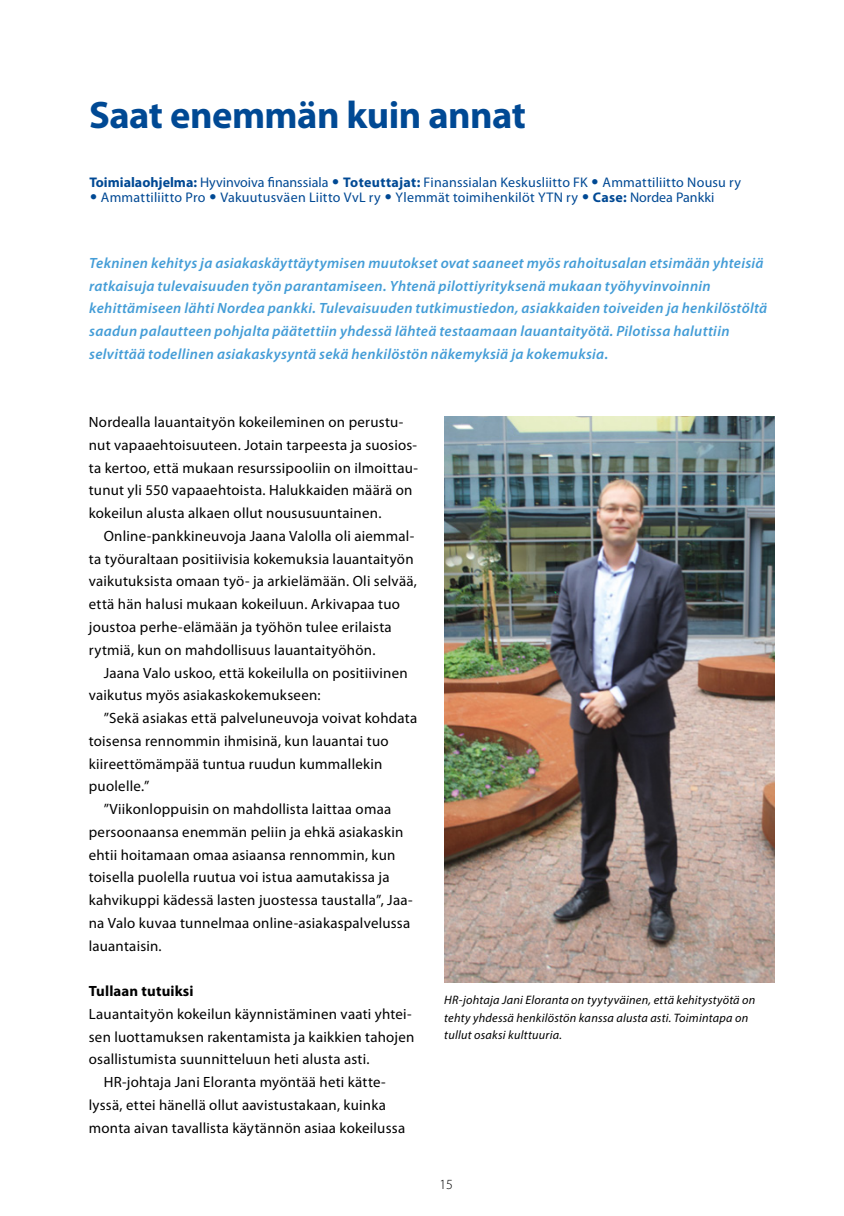
<style>
.page{position:relative;width:844px;height:1216px;background:#fff}
.page>*{position:absolute;margin:0;border:0;box-sizing:border-box;transform-origin:0 0}
.t1{font:700 38.5px "Myriad Pro";letter-spacing:-.015em;color:#004994}
.t2{font:14.88px/22.8px "Myriad Pro";letter-spacing:.015em;color:#000}
.t3{font:italic 600 14.88px/22.8px "Myriad Pro";letter-spacing:.02em;color:#449dd7}
.t4{font:700 14.88px "Myriad Pro";letter-spacing:.01em;color:#000}
.t5{font:14px "Myriad Pro";letter-spacing:.015em;color:#004994}
.t6{font:300 14px "Myriad Pro";color:#000}
.t7{font:italic 12.25px/17.5px "Myriad Pro";letter-spacing:.02em;color:#000}
.s1{font-weight:700}
.s2{font-family:"Futura Std"}
</style>
<div class="page">
<img style="left:444px;top:417px;width:330px;height:565px">
<h1 class="t1" style="left:89px;top:94px;width:438px">Saat enemmän kuin annat</h1>
<p class="t5" style="left:89px;top:174px;width:653px"><span class="s1">Toimialaohjelma:</span> Hyvinvoiva finanssiala <span class="s2">•</span> <span class="s1">Toteuttajat:</span> Finanssialan Keskusliitto FK <span class="s2">•</span> Ammattiliitto Nousu ry</p>
<p class="t5" style="left:89px;top:190px;width:626px"><span class="s2">•</span> Ammattiliitto Pro <span class="s2">•</span> Vakuutusväen Liitto VvL ry <span class="s2">•</span> Ylemmät toimihenkilöt YTN ry <span class="s2">•</span> <span class="s1">Case:</span> Nordea Pankki</p>
<p class="t3" style="left:89px;top:252px;width:679px">Tekninen kehitys ja asiakaskäyttäytymisen muutokset ovat saaneet myös rahoitusalan etsimään yhteisiä ratkaisuja tulevaisuuden työn parantamiseen. Yhtenä pilottiyrityksenä mukaan työhyvinvoinnin kehittämiseen lähti Nordea pankki. Tulevaisuuden tutkimustiedon, asiakkaiden toiveiden ja henkilöstöltä saadun palautteen pohjalta päätettiin yhdessä lähteä testaamaan lauantaityötä. Pilotissa haluttiin selvittää todellinen asiakaskysyntä sekä henkilöstön näkemyksiä ja kokemuksia.</p>
<p class="t2" style="left:89px;top:411px;width:330px">Nordealla lauantaityön kokeileminen on perustu&shy;nut vapaaehtoisuuteen. Jotain tarpeesta ja suosios&shy;ta kertoo, että mukaan resurssipooliin on ilmoittau&shy;tunut yli 550 vapaaehtoista. Halukkaiden määrä on kokeilun alusta alkaen ollut noususuuntainen.</p>
<p class="t2" style="left:89px;top:525px;width:329px;text-indent:15px">Online-pankkineuvoja Jaana Valolla oli aiemmal&shy;ta työuraltaan positiivisia kokemuksia lauantaityön vaikutuksista omaan työ- ja arkielämään. Oli selvää, että hän halusi mukaan kokeiluun. Arkivapaa tuo joustoa perhe-elämään ja työhön tulee erilaista rytmiä, kun on mahdollisuus lauantaityöhön.</p>
<p class="t2" style="left:89px;top:661px;width:320px;text-indent:15px">Jaana Valo uskoo, että kokeilulla on positiivinen vaikutus myös asiakaskokemukseen:</p>
<p class="t2" style="left:104px;top:707px;width:315px">”Sekä asiakas että palveluneuvoja voivat kohdata</p>
<p class="t2" style="left:89px;top:729px;width:301px">toisensa rennommin ihmisinä, kun lauantai tuo</p>
<p class="t2" style="left:89px;top:752px;width:295px">kiireettömämpää tuntua ruudun kummallekin</p>
<p class="t2" style="left:89px;top:775px;width:62px">puolelle.”</p>
<p class="t2" style="left:104px;top:798px;width:289px">”Viikonloppuisin on mahdollista laittaa omaa</p>
<p class="t2" style="left:89px;top:820px;width:316px">persoonaansa enemmän peliin ja ehkä asiakaskin</p>
<p class="t2" style="left:89px;top:843px;width:308px">ehtii hoitamaan omaa asiaansa rennommin, kun</p>
<p class="t2" style="left:89px;top:866px;width:302px">toisella puolella ruutua voi istua aamutakissa ja</p>
<p class="t2" style="left:89px;top:889px;width:325px">kahvikuppi kädessä lasten juostessa taustalla”, Jaa-</p>
<p class="t2" style="left:89px;top:911px;width:323px">na Valo kuvaa tunnelmaa online-asiakaspalvelussa</p>
<p class="t2" style="left:89px;top:934px;width:74px">lauantaisin.</p>
<p class="t4" style="left:89px;top:982px;width:106px">Tullaan tutuiksi</p>
<p class="t2" style="left:89px;top:1002px;width:324px">Lauantaityön kokeilun käynnistäminen vaati yhtei-</p>
<p class="t2" style="left:89px;top:1025px;width:327px">sen luottamuksen rakentamista ja kaikkien tahojen</p>
<p class="t2" style="left:89px;top:1048px;width:282px">osallistumista suunnitteluun heti alusta asti.</p>
<p class="t2" style="left:104px;top:1070px;width:283px">HR-johtaja Jani Eloranta myöntää heti kätte-</p>
<p class="t2" style="left:89px;top:1093px;width:298px">lyssä, ettei hänellä ollut aavistustakaan, kuinka</p>
<p class="t2" style="left:89px;top:1116px;width:318px">monta aivan tavallista käytännön asiaa kokeilussa</p>
<p class="t7" style="left:444px;top:990px;width:312px">HR-johtaja Jani Eloranta on tyytyväinen, että kehitystyötä on tehty yhdessä henkilöstön kanssa alusta asti. Toimintapa on tullut osaksi kulttuuria.</p>
<p class="t6" style="left:439px;top:1176px;width:15px">15</p>
</div>
